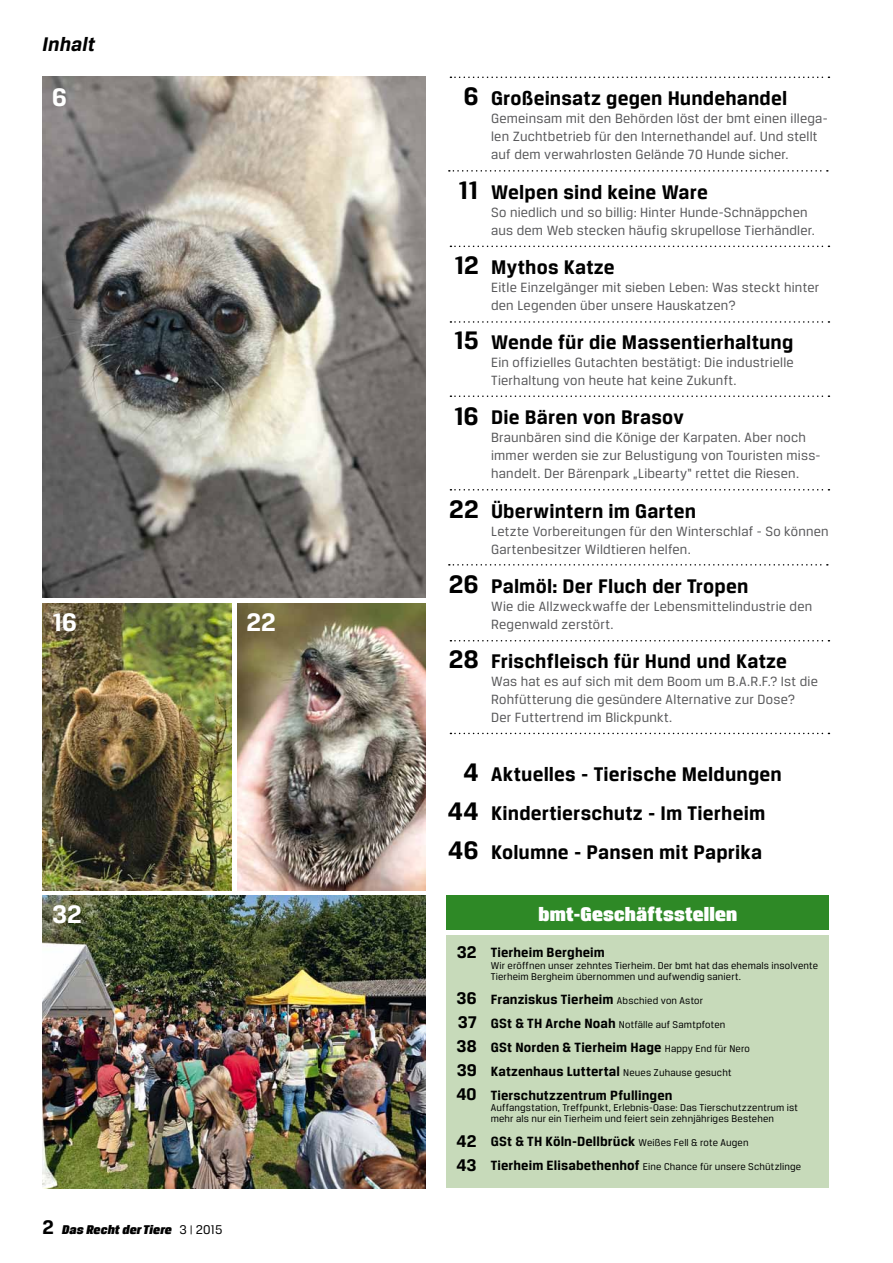
<style>
.page{position:relative;width:893px;height:1263px;background:#fff}
.page>*{position:absolute;margin:0;border:0;box-sizing:border-box;transform-origin:0 0}
.t1{font:700 27px/39px "Breuer Text";letter-spacing:.015em;color:#000;text-align:center}
.t2{font:700 27px "Breuer Text";color:#fff}
.t3{font:700 21px/39px "Breuer Text";letter-spacing:.01em;color:#000}
.t4{font:21px "Breuer Headline";letter-spacing:.01em;color:#fff}
.t5{font:italic 700 21px "Breuer Text";letter-spacing:.01em;color:#000}
.t6{font:700 18px/24px "Breuer Text";letter-spacing:.01em;color:#000;text-align:justify}
.t7{font:14.25px/18px "Breuer Text";letter-spacing:.015em;color:#58585a}
.t8{font:700 14.25px/24px "Breuer Text";letter-spacing:.01em;color:#000}
.t9{font:italic 13.5px "Breuer Headline";letter-spacing:.01em;color:#000}
.t10{font:10.5px/11.2px "Breuer Text";letter-spacing:.015em;color:#000}
.s1{font-weight:400;font-size:10.5px}
.s2{font-weight:700;font-size:14.25px}
.s3{font-family:"Breuer Text";font-weight:700;font-style:normal;font-size:21px}
.s4{font-family:"Breuer Text";font-style:normal}
.s5{font-family:"Breuer Text";font-style:normal;font-size:10.95px}
</style>
<div class="page">
<img style="left:43px;top:603px;width:189px;height:287px">
<img style="left:43px;top:77px;width:382px;height:521px">
<div style="left:446px;top:935px;width:383px;height:253px;background:#c7daba"></div>
<div style="left:446px;top:896px;width:383px;height:34px;background:#2e8926"></div>
<svg style="left:450px;top:77px;width:379px;height:1px"></svg>
<svg style="left:450px;top:246px;width:379px;height:1px"></svg>
<svg style="left:449px;top:170px;width:379px;height:2px"></svg>
<svg style="left:450px;top:321px;width:379px;height:2px"></svg>
<svg style="left:450px;top:395px;width:379px;height:2px"></svg>
<svg style="left:450px;top:489px;width:379px;height:1px"></svg>
<svg style="left:449px;top:564px;width:379px;height:2px"></svg>
<svg style="left:450px;top:640px;width:379px;height:1px"></svg>
<svg style="left:450px;top:733px;width:379px;height:1px"></svg>
<img style="left:237px;top:603px;width:188px;height:287px">
<img style="left:43px;top:896px;width:382px;height:292px">
<h2 class="t5" style="left:43px;top:32px;width:54px">Inhalt</h2>
<h1 class="t2" style="left:52px;top:82px;width:16px">6</h1>
<h1 class="t1" style="left:464px;top:77px;width:16px">6</h1>
<h1 class="t1" style="left:458px;top:170px;width:22px">11</h1>
<h1 class="t1" style="left:454px;top:245px;width:26px">12</h1>
<h1 class="t1" style="left:454px;top:320px;width:26px">15</h1>
<h1 class="t1" style="left:454px;top:396px;width:27px">16</h1>
<h1 class="t1" style="left:449px;top:489px;width:31px">22</h1>
<h1 class="t2" style="left:52px;top:606px;width:26px">16</h1>
<h1 class="t2" style="left:247px;top:606px;width:31px">22</h1>
<h1 class="t1" style="left:449px;top:564px;width:31px">26</h1>
<h1 class="t1" style="left:449px;top:640px;width:31px">28</h1>
<h2 class="t3" style="left:491px;top:79px;width:298px">Großeinsatz gegen Hundehandel</h2>
<p class="t7" style="left:491px;top:110px;width:338px">Gemeinsam mit den Behörden löst der bmt einen illega&shy;len Zuchtbetrieb für den Internethandel auf. Und stellt auf dem verwahrlosten Gelände 70 Hunde sicher.</p>
<h2 class="t3" style="left:491px;top:172px;width:218px">Welpen sind keine Ware</h2>
<p class="t7" style="left:491px;top:203px;width:325px">So niedlich und so billig: Hinter Hunde-Schnäppchen aus dem Web stecken häufig skrupellose Tierhändler.</p>
<h2 class="t3" style="left:491px;top:247px;width:125px">Mythos Katze</h2>
<p class="t7" style="left:491px;top:278px;width:330px">Eitle Einzelgänger mit sieben Leben: Was steckt hinter den Legenden über unsere Hauskatzen?</p>
<h2 class="t3" style="left:491px;top:322px;width:304px">Wende für die Massentierhaltung</h2>
<p class="t7" style="left:491px;top:353px;width:304px">Ein offizielles Gutachten bestätigt: Die industrielle<br>Tierhaltung von heute hat keine Zukunft.</p>
<h2 class="t3" style="left:491px;top:398px;width:194px">Die Bären von Brasov</h2>
<p class="t7" style="left:491px;top:429px;width:331px">Braunbären sind die Könige der Karpaten. Aber noch immer werden sie zur Belustigung von Touristen miss&shy;handelt. Der Bärenpark „Libearty“ rettet die Riesen.</p>
<h2 class="t3" style="left:491px;top:491px;width:206px">Überwintern im Garten</h2>
<p class="t7" style="left:491px;top:522px;width:339px">Letzte Vorbereitungen für den Winterschlaf - So können<br>Gartenbesitzer Wildtieren helfen.</p>
<h2 class="t3" style="left:491px;top:566px;width:259px">Palmöl: Der Fluch der Tropen</h2>
<p class="t7" style="left:491px;top:597px;width:323px">Wie die Allzweckwaffe der Lebensmittelindustrie den<br>Regenwald zerstört.</p>
<h2 class="t3" style="left:491px;top:641px;width:297px">Frischfleisch für Hund und Katze</h2>
<p class="t7" style="left:491px;top:672px;width:328px">Was hat es auf sich mit dem Boom um B.A.R.F.? Ist die<br>Rohfütterung die gesündere Alternative zur Dose?<br>Der Futtertrend im Blickpunkt.</p>
<h1 class="t1" style="left:448px;top:752px;width:32px">4<br>44<br>46</h1>
<h2 class="t3" style="left:491px;top:754px;width:292px">Aktuelles - Tierische Meldungen<br>Kindertierschutz - Im Tierheim<br>Kolumne - Pansen mit Paprika</h2>
<h1 class="t2" style="left:52px;top:899px;width:31px">32</h1>
<p class="t6" style="left:457px;top:939px;width:21px">32</p>
<p class="t6" style="left:456px;top:986px;width:22px">36<br>37<br>38<br>39<br>40</p>
<p class="t6" style="left:456px;top:1128px;width:22px">42<br>43</p>
<h2 class="t4" style="left:538px;top:902px;width:200px">bmt-Geschäftsstellen</h2>
<p class="t8" style="left:491px;top:940px;width:116px">Tierheim Bergheim</p>
<p class="t10" style="left:491px;top:959px;width:329px">Wir eröffnen unser zehntes Tierheim. Der bmt hat das ehemals insolvente<br>Tierheim Bergheim übernommen und aufwendig saniert.</p>
<p class="t8" style="left:491px;top:987px;width:214px">Franziskus Tierheim <span class="s1">Abschied von Astor</span></p>
<p class="t10" style="left:491px;top:1018px;width:236px"><span class="s2">GSt &amp; TH Arche Noah</span> Notfälle auf Samtpfoten</p>
<p class="t8" style="left:491px;top:1035px;width:261px">GSt Norden &amp; Tierheim Hage <span class="s1">Happy End für Nero<br></span>Katzenhaus Luttertal <span class="s1">Neues Zuhause gesucht<br></span>Tierschutzzentrum Pfullingen</p>
<p class="t10" style="left:491px;top:1102px;width:309px">Auffangstation, Treffpunkt, Erlebnis-Oase: Das Tierschutzzentrum ist mehr als nur ein Tierheim und feiert sein zehnjähriges Bestehen</p>
<p class="t8" style="left:491px;top:1129px;width:259px">GSt &amp; TH Köln-Dellbrück <span class="s1">Weißes Fell &amp; rote Augen</span></p>
<p class="t10" style="left:491px;top:1161px;width:312px"><span class="s2">Tierheim Elisabethenhof</span> Eine Chance für unsere Schützlinge</p>
<p class="t9" style="left:43px;top:1222px;width:182px"><span class="s3">2</span> Das Recht der Tiere <span class="s4">3</span> <span class="s5">|</span> <span class="s4">2015</span></p>
</div>
